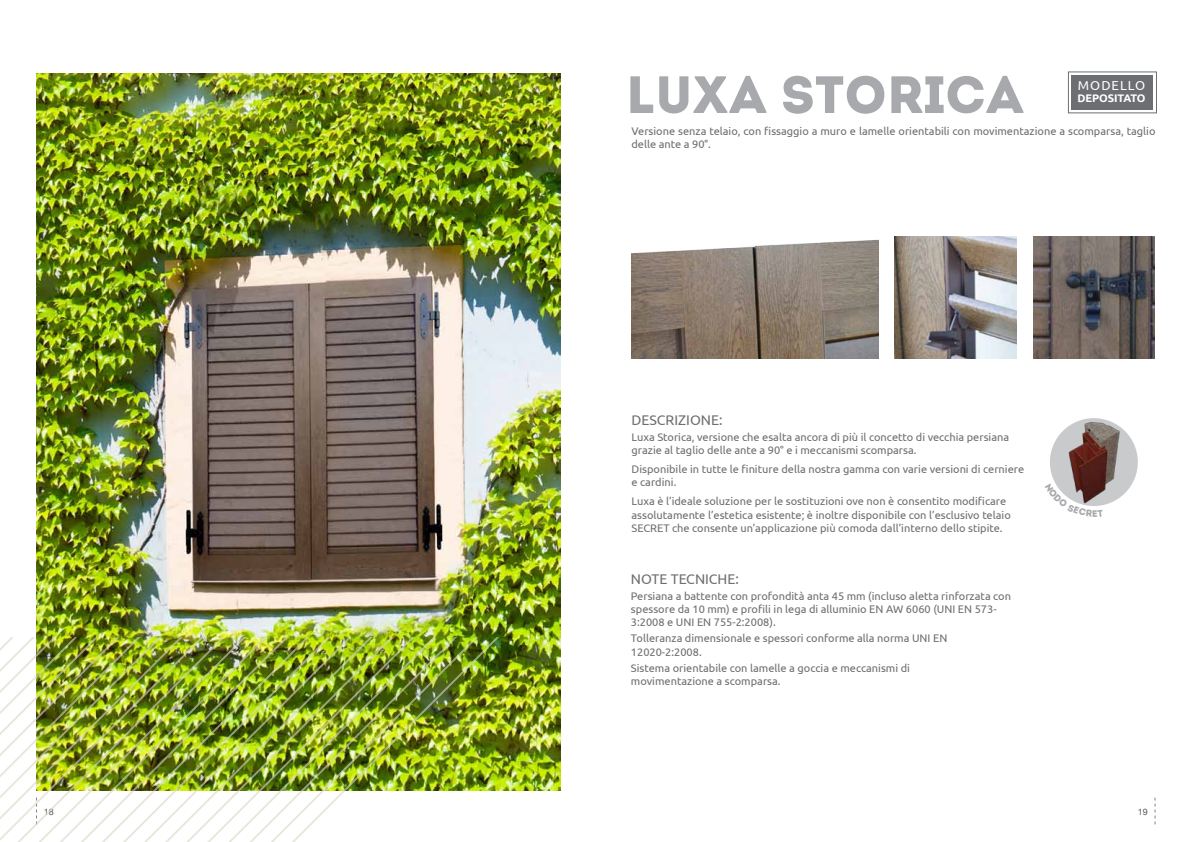
<style>
.page{position:relative;width:1191px;height:842px;background:#fff}
.page>*{position:absolute;margin:0;border:0;box-sizing:border-box;transform-origin:0 0}
.t1{font:52.4px "Intro";color:#a7a9ac}
.t2{font:14px "Ubuntu";color:#6d6e71}
.t3{font:13px "Ubuntu";color:#fff}
.t4{font:11px/13.2px "Ubuntu";color:#6d6e71}
.t5{font:700 11px "Ubuntu";letter-spacing:-.005em;color:#fff}
.t6{font:9px "Helvetica Neue";color:#58595b}
</style>
<div class="page">
<svg style="left:1154px;top:798px;width:1px;height:26px"></svg>
<img style="left:36px;top:74px;width:524px;height:717px">
<img style="left:373px;top:637px;width:126px;height:154px">
<img style="left:330px;top:637px;width:43px;height:169px">
<svg style="left:0;top:637px;width:28px;height:205px"></svg>
<img style="left:28px;top:637px;width:22px;height:205px">
<img style="left:50px;top:637px;width:21px;height:205px">
<img style="left:288px;top:637px;width:42px;height:205px">
<img style="left:71px;top:637px;width:217px;height:205px">
<img style="left:1033px;top:237px;width:122px;height:121px">
<img style="left:894px;top:237px;width:122px;height:121px">
<img style="left:631px;top:239px;width:247px;height:119px">
<img style="left:1050px;top:418px;width:87px;height:88px;border-radius:44px">
<div style="left:1068px;top:71px;width:89px;height:42px;border:1px solid #6d6e71"></div>
<div style="left:1071px;top:75px;width:82px;height:34px;background:#6d6e71"></div>
<svg style="left:1055px;top:483px;width:48px;height:23px"></svg>
<h1 class="t1" style="left:626px;top:63px;width:399px">LUXA STORICA</h1>
<p class="t3" style="left:1077px;top:78px;width:33px">modell</p>
<p class="t3" style="left:1135px;top:78px;width:12px">o</p>
<p class="t5" style="left:1077px;top:91px;width:70px">DEPOSITATO</p>
<p class="t4" style="left:631px;top:124px;width:525px">Versione senza telaio, con fissaggio a muro e lamelle orientabili con movimentazione a scomparsa, taglio delle ante a 90°.</p>
<p class="t2" style="left:631px;top:412px;width:18px">Descri</p>
<p class="t2" style="left:678px;top:412px;width:46px">zione:</p>
<p class="t4" style="left:631px;top:430px;width:379px">Luxa Storica, versione che esalta ancora di più il concetto di vecchia persiana grazie al taglio delle ante a 90° e i meccanismi scomparsa.</p>
<p class="t4" style="left:631px;top:462px;width:394px">Disponibile in tutte le finiture della nostra gamma con varie versioni di cerniere e cardini.</p>
<p class="t4" style="left:631px;top:494px;width:381px">Luxa è l’ideale soluzione per le sostituzioni ove non è consentito modificare assolutamente l’estetica esistente; è inoltre disponibile con l’esclusivo telaio<br>SECRET che consente un’applicazione più comoda dall’interno dello stipite.</p>
<p class="t2" style="left:631px;top:570px;width:49px">Note tecniche</p>
<p class="t2" style="left:735px;top:570px;width:5px">:</p>
<p class="t4" style="left:631px;top:589px;width:381px">Persiana a battente con profondità anta 45 mm (incluso aletta rinforzata con spessore da 10 mm) e profili in lega di alluminio EN AW 6060 (UNI EN 573-<br>3:2008 e UNI EN 755-2:2008).</p>
<p class="t4" style="left:631px;top:631px;width:318px">Tolleranza dimensionale e spessori conforme alla norma UNI EN<br>12020-2:2008.</p>
<p class="t4" style="left:631px;top:661px;width:281px">Sistema orientabile con lamelle a goccia e meccanismi di movimentazione a scomparsa.</p>
<p class="t6" style="left:44px;top:805px;width:12px">18</p>
<p class="t6" style="left:1137px;top:805px;width:12px">19</p>
</div>
